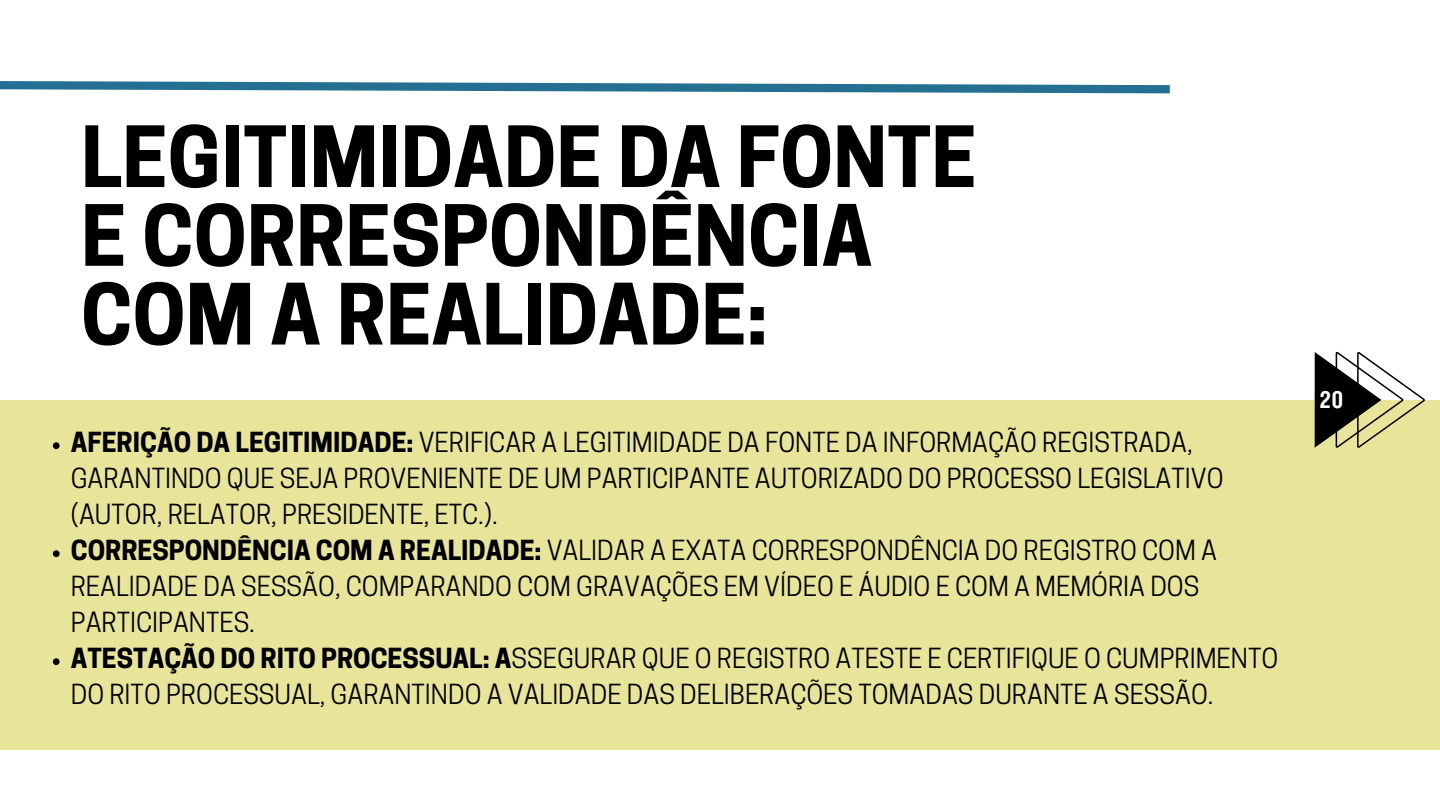
<style>
.page{position:relative;width:1440px;height:810px;background:#fff}
.page>*{position:absolute;margin:0;border:0;box-sizing:border-box;transform-origin:0 0}
.t1{font:700 79.1px/78.8px "Cooper Hewitt";color:#000}
.t2{font:26px/36px "Cooper Hewitt";color:#000}
.t3{font:700 23.8px "Helios Cond";color:#fff}
.s1{font-weight:700}
</style>
<div class="page">
<div style="left:0;top:400px;width:1440px;height:349px;background:#e8e59b"></div>
<svg style="left:1315px;top:352px;width:110px;height:96px"></svg>
<svg style="left:53px;top:442px;width:7px;height:7px"></svg>
<svg style="left:53px;top:550px;width:7px;height:7px"></svg>
<svg style="left:53px;top:658px;width:7px;height:7px"></svg>
<svg style="left:0;top:81px;width:1170px;height:13px"></svg>
<h1 class="t1" style="left:81px;top:128px;width:897px">LEGITIMIDADE DA FONTE<br>E CORRESPONDÊNCIA<br>COM A REALIDADE:</h1>
<p class="t2" style="left:71px;top:428px;width:1154px"><span class="s1">AFERIÇÃO DA LEGITIMIDADE:</span> VERIFICAR A LEGITIMIDADE DA FONTE DA INFORMAÇÃO REGISTRADA,<br>GARANTINDO QUE SEJA PROVENIENTE DE UM PARTICIPANTE AUTORIZADO DO PROCESSO LEGISLATIVO (AUTOR, RELATOR, PRESIDENTE, ETC.).</p>
<p class="t2" style="left:71px;top:536px;width:1148px"><span class="s1">CORRESPONDÊNCIA COM A REALIDADE:</span> VALIDAR A EXATA CORRESPONDÊNCIA DO REGISTRO COM A<br>REALIDADE DA SESSÃO, COMPARANDO COM GRAVAÇÕES EM VÍDEO E ÁUDIO E COM A MEMÓRIA DOS<br>PARTICIPANTES.</p>
<p class="t2" style="left:71px;top:644px;width:1209px"><span class="s1">ATESTAÇÃO DO RITO PROCESSUAL: A</span>SSEGURAR QUE O REGISTRO ATESTE E CERTIFIQUE O CUMPRIMENTO<br>DO RITO PROCESSUAL, GARANTINDO A VALIDADE DAS DELIBERAÇÕES TOMADAS DURANTE A SESSÃO.</p>
<p class="t3" style="left:1320px;top:383px;width:25px">20</p>
</div>
